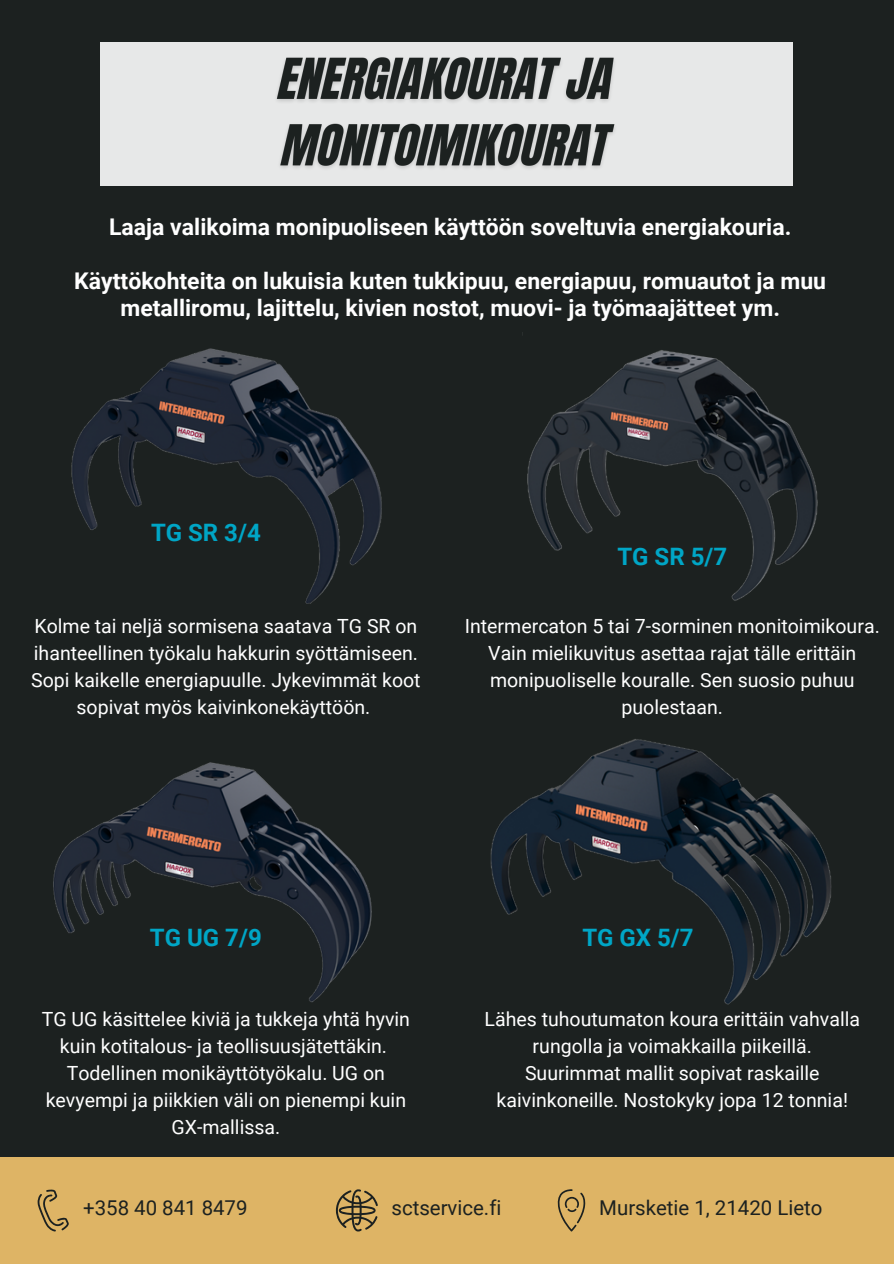
<style>
.page{position:relative;width:894px;height:1264px;background:#fff}
.page>*{position:absolute;margin:0;border:0;box-sizing:border-box;transform-origin:0 0}
.t1{font:700 24px "Roboto";color:#00a6c6}
.t2{font:700 22.95px/27px "Roboto";color:#fff;text-align:center}
.t3{font:20.4px "Roboto";color:#1c2120}
.t4{font:19.5px/27px "Roboto";color:#fff;text-align:center}
</style>
<div class="page">
<div style="left:0;top:0;width:893px;height:1263px;background:#1c2120"></div>
<div style="left:100px;top:42px;width:692px;height:143px;background:#e7e8e8"></div>
<div style="left:0;top:1157px;width:893px;height:106px;background:#deb465"></div>
<svg style="left:336px;top:1189px;width:41px;height:42px"></svg>
<svg style="left:557px;top:1189px;width:28px;height:42px"></svg>
<svg style="left:37px;top:1189px;width:32px;height:42px"></svg>
<img style="left:71px;top:348px;width:311px;height:256px">
<img style="left:522px;top:333px;width:296px;height:268px">
<img style="left:53px;top:762px;width:319px;height:240px">
<img style="left:490px;top:739px;width:342px;height:266px">
<img style="left:276px;top:57px;width:339px;height:112px">
<p class="t2" style="left:109px;top:213px;width:683px">Laaja valikoima monipuoliseen käyttöön soveltuvia energiakouria.</p>
<p class="t2" style="left:74px;top:267px;width:753px">Käyttökohteita on lukuisia kuten tukkipuu, energiapuu, romuautot ja muu metalliromu, lajittelu, kivien nostot, muovi- ja työmaajätteet ym.</p>
<p class="t1" style="left:151px;top:518px;width:111px">TG SR 3/4</p>
<h2 class="t4" style="left:31px;top:612px;width:391px">Kolme tai neljä sormisena saatava TG SR on ihanteellinen työkalu hakkurin syöttämiseen.<br>Sopi kaikelle energiapuulle. Jykevimmät koot sopivat myös kaivinkonekäyttöön.</h2>
<p class="t1" style="left:617px;top:542px;width:111px">TG SR 5/7</p>
<h2 class="t4" style="left:464px;top:612px;width:416px">Intermercaton 5 tai 7-sorminen monitoimikoura.</h2>
<p class="t4" style="left:488px;top:639px;width:369px">Vain mielikuvitus asettaa rajat tälle erittäin monipuoliselle kouralle. Sen suosio puhuu puolestaan.</p>
<p class="t1" style="left:150px;top:923px;width:113px">TG UG 7/9</p>
<p class="t4" style="left:42px;top:1005px;width:369px">TG UG käsittelee kiviä ja tukkeja yhtä hyvin kuin kotitalous- ja teollisuusjätettäkin.</p>
<p class="t4" style="left:46px;top:1059px;width:362px">Todellinen monikäyttötyökalu. UG on kevyempi ja piikkien väli on pienempi kuin<br>GX-mallissa.</p>
<p class="t1" style="left:582px;top:923px;width:113px">TG GX 5/7</p>
<p class="t4" style="left:484px;top:1005px;width:377px">Lähes tuhoutumaton koura erittäin vahvalla rungolla ja voimakkailla piikeillä.</p>
<p class="t4" style="left:496px;top:1059px;width:353px">Suurimmat mallit sopivat raskaille kaivinkoneille. Nostokyky jopa 12 tonnia!</p>
<h2 class="t3" style="left:83px;top:1195px;width:166px">+358 40 841 8479</h2>
<p class="t3" style="left:391px;top:1195px;width:111px">sctservice.fi</p>
<p class="t3" style="left:599px;top:1195px;width:225px">Mursketie 1, 21420 Lieto</p>
</div>
